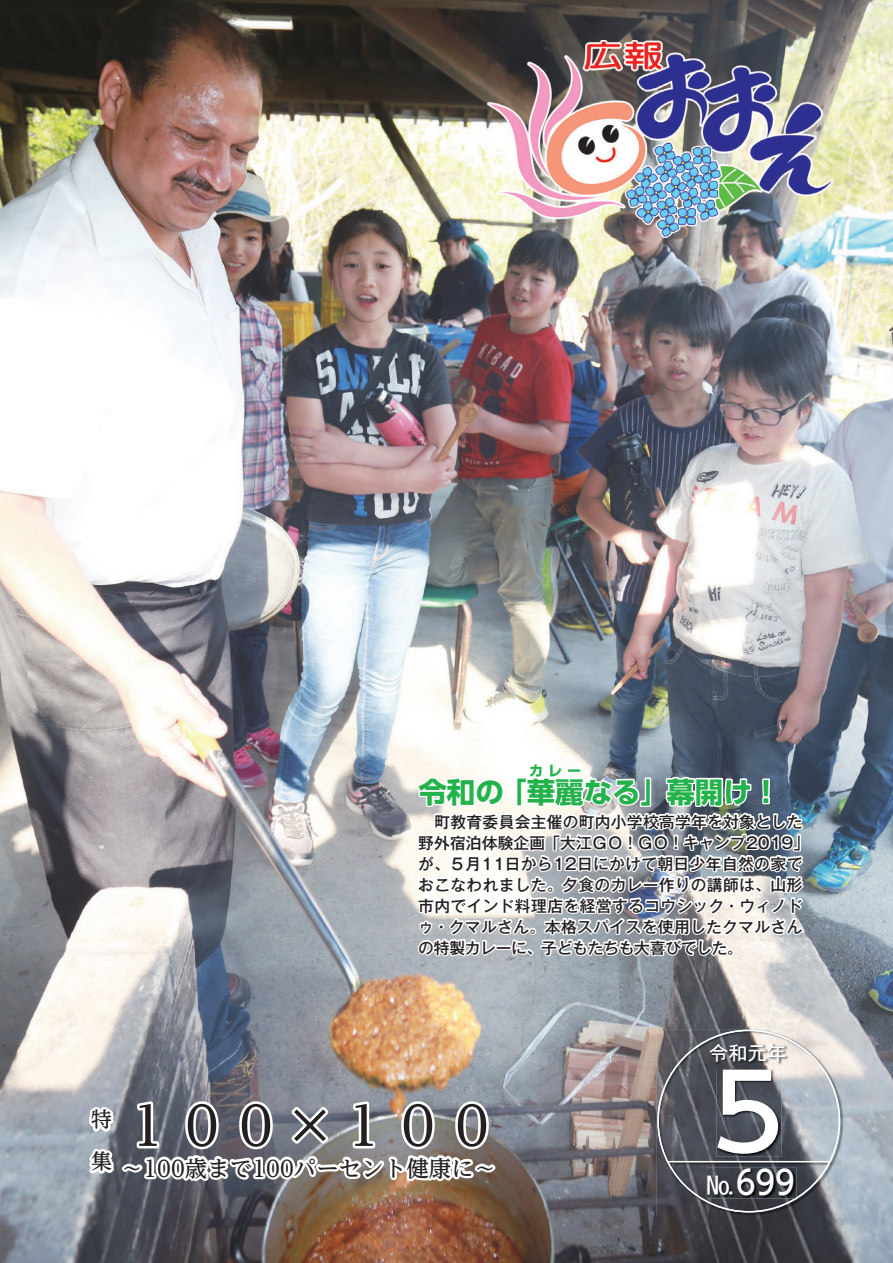
<style>
.page{position:relative;width:893px;height:1263px;background:#fff}
.page>*{position:absolute;margin:0;border:0;box-sizing:border-box;transform-origin:0 0}
.t1{font:54px "UD Reimin Pr 6 Medium 90 msp RKSJ H";color:#231f20}
.t2{font:33px "UD Shin Go Pr 6 Medium 90 msp RKSJ H";color:#fff;scale:.9 1}
.t3{font:28.5px "UD Shin Go Pr 6 Bold 90 msp RKSJ H";color:#23b24b}
.t4{font:22.5px "UD Reimin Pr 6 Medium 90 msp RKSJ H";color:#231f20}
.t5{font:21px/42px "UD Reimin Pr 6 Medium 90 msp RKSJ H";color:#231f20}
.t6{font:19.5px "DFHS Gothic Std W5 90 msp RKSJ H";color:#fff}
.t7{font:15.75px/21px "Gothic MB101 Pr 6 Medium 90 msp RKSJ H";letter-spacing:.02em;color:#231f20}
.t8{font:14.25px "UD Shin Go Pr 6 Bold 90 msp RKSJ H";color:#23b24b}
.s1{font-family:"DFHS Gothic Std W5 90 msp RKSJ H";font-size:27px}
</style>
<div class="page">
<img style="left:0;top:0;width:893px;height:1263px">
<img style="left:657px;top:1029px;width:187px;height:187px">
<svg style="left:657px;top:1030px;width:183px;height:182px"></svg>
<img style="left:710px;top:1044px;width:78px;height:21px">
<div style="left:239px;top:1101px;width:34px;height:48px;border:5px solid #fff;border-radius:50%"></div>
<div style="left:265px;top:1156px;width:17px;height:23px;border:5px solid #fff;border-radius:50%"></div>
<div style="left:267px;top:1158px;width:12px;height:20px;border:5px solid #fff;border-radius:50%"></div>
<div style="left:278px;top:1156px;width:17px;height:23px;border:5px solid #fff;border-radius:50%"></div>
<div style="left:281px;top:1158px;width:12px;height:20px;border:5px solid #fff;border-radius:50%"></div>
<svg style="left:287px;top:1098px;width:213px;height:87px"></svg>
<svg style="left:20px;top:1095px;width:248px;height:90px"></svg>
<img style="left:488px;top:40px;width:345px;height:197px">
<svg style="left:309px;top:761px;width:498px;height:215px"></svg>
<p class="t8" style="left:529px;top:765px;width:54px">カレー</p>
<p class="t7" style="left:418px;top:813px;width:393px">　町教育委員会主催の町内小学校高学年を対象とした野外宿泊体験企画「大江ＧＯ！ＧＯ！キャンプ2019」が、５月11日から12日にかけて朝日少年自然の家でおこなわれました。夕食のカレー作りの講師は、山形市内でインド料理店を経営するコウシック・ウィノドゥ・クマルさん。本格スパイスを使用したクマルさんの特製カレーに、子どもたちも大喜びでした。</p>
<h3 class="t3" style="left:418px;top:781px;width:363px">令和の「華麗なる」幕開け！</h3>
<h3 class="t5" style="left:91px;top:1101px;width:22px">特集</h3>
<h1 class="t1" style="left:121px;top:1105px;width:379px">１００×１００</h1>
<h3 class="t4" style="left:121px;top:1160px;width:377px">～100歳まで100パーセント健康に～</h3>
<p class="t6" style="left:709px;top:1045px;width:78px">令和元年</p>
<h2 class="t2" style="left:707px;top:1170px;width:100px"><span class="s1">№</span>699</h2>
</div>
